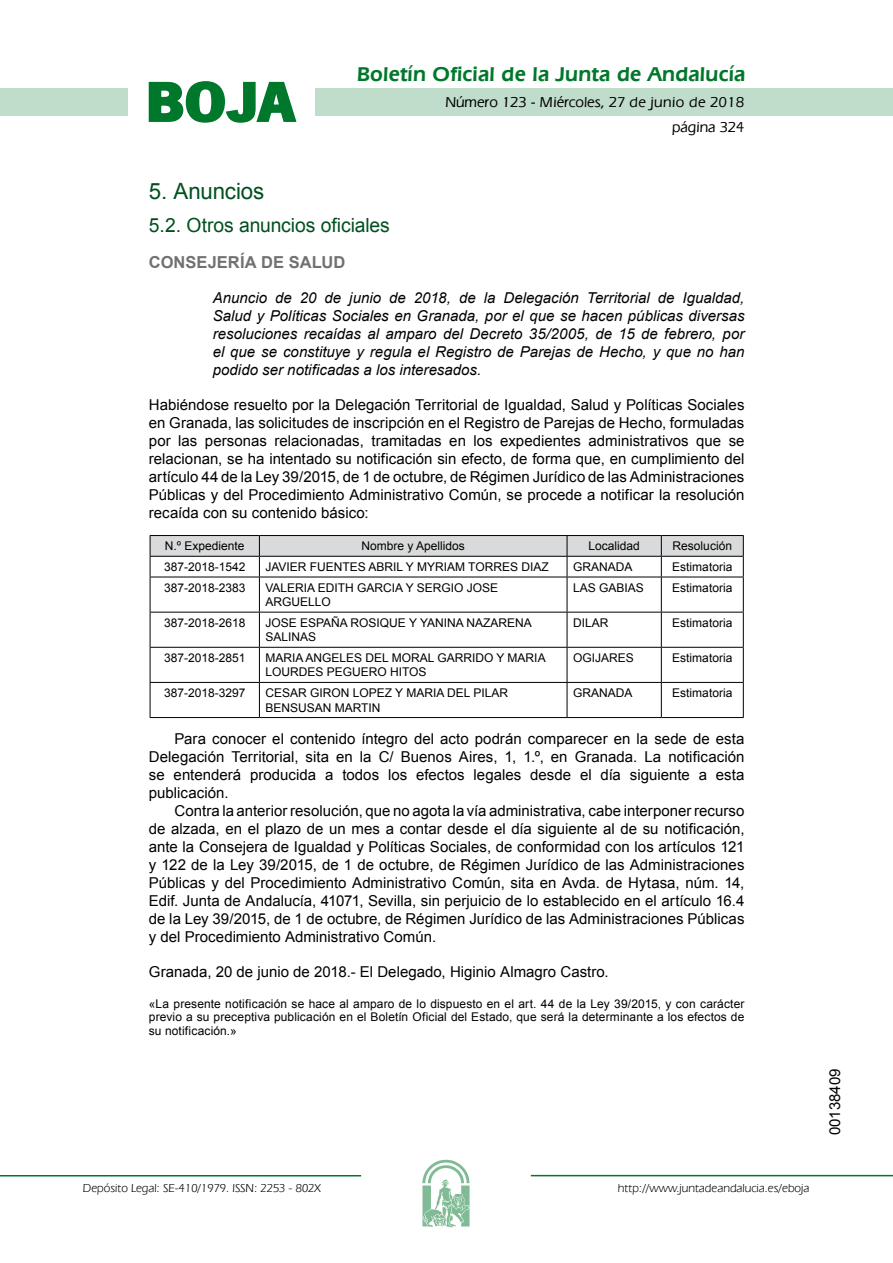
<style>
.page{position:relative;width:893px;height:1263px;background:#fff}
.page>*{position:absolute;margin:0;border:0;box-sizing:border-box;transform-origin:0 0}
.t1{font:700 57.75px "News Got T";color:#00782c;scale:1.14 1}
.t2{font:22.5px "Arial";letter-spacing:-.005em;color:#00501f}
.t3{font:600 21px "Eras IT Cby BT";letter-spacing:.01em;color:#00782c}
.t4{font:19.5px "Arial";letter-spacing:-.005em;color:#00501f}
.t5{font:700 16.5px "Arial";letter-spacing:.005em;color:#707173}
.t6{font:15px/18px "Arial";color:#000;text-align:justify}
.t7{font:italic 15px/18px "Arial";color:#000;text-align:justify}
.t8{font:500 15px/24.5px "Eras IT Cby BT";color:#000;text-align:right}
.t9{font:12px/14.4px "Arial";color:#000}
.t10{font:12px "Eras IT Cby BT";color:#000}
</style>
<div class="page">
<div style="left:315px;top:88px;width:577px;height:28px;background:#bfddca"></div>
<div style="left:0;top:88px;width:128px;height:28px;background:#bfddca"></div>
<hr style="left:0;top:1175px;width:361px;height:2px;background:#00782c">
<svg style="left:422px;top:1159px;width:47px;height:68px"></svg>
<hr style="left:531px;top:1175px;width:361px;height:1px;background:#00782c">
<svg style="left:148px;top:81px;width:149px;height:42px"></svg>
<hr style="left:150px;top:535px;width:109px;height:1px;background:#000">
<hr style="left:259px;top:535px;width:308px;height:1px;background:#000">
<hr style="left:567px;top:535px;width:94px;height:1px;background:#000">
<hr style="left:661px;top:535px;width:82px;height:1px;background:#000">
<svg style="left:150px;top:536px;width:594px;height:41px"></svg>
<hr style="left:150px;top:577px;width:109px;height:1px;background:#000">
<hr style="left:150px;top:577px;width:1px;height:35px;background:#000">
<hr style="left:259px;top:577px;width:308px;height:1px;background:#000">
<hr style="left:259px;top:577px;width:1px;height:35px;background:#000">
<hr style="left:567px;top:577px;width:94px;height:1px;background:#000">
<hr style="left:566px;top:577px;width:1px;height:35px;background:#000">
<hr style="left:661px;top:577px;width:82px;height:1px;background:#000">
<hr style="left:661px;top:577px;width:1px;height:35px;background:#000">
<hr style="left:743px;top:577px;width:1px;height:35px;background:#000">
<hr style="left:150px;top:612px;width:109px;height:1px;background:#000">
<hr style="left:150px;top:613px;width:1px;height:34px;background:#000">
<hr style="left:259px;top:612px;width:308px;height:1px;background:#000">
<hr style="left:259px;top:613px;width:1px;height:34px;background:#000">
<hr style="left:567px;top:612px;width:94px;height:1px;background:#000">
<hr style="left:566px;top:613px;width:1px;height:34px;background:#000">
<hr style="left:661px;top:612px;width:82px;height:1px;background:#000">
<hr style="left:661px;top:613px;width:1px;height:34px;background:#000">
<hr style="left:743px;top:613px;width:1px;height:34px;background:#000">
<hr style="left:150px;top:647px;width:109px;height:1px;background:#000">
<hr style="left:150px;top:648px;width:1px;height:34px;background:#000">
<hr style="left:259px;top:647px;width:308px;height:1px;background:#000">
<hr style="left:259px;top:648px;width:1px;height:34px;background:#000">
<hr style="left:567px;top:647px;width:94px;height:1px;background:#000">
<hr style="left:566px;top:648px;width:1px;height:34px;background:#000">
<hr style="left:661px;top:647px;width:82px;height:1px;background:#000">
<hr style="left:661px;top:648px;width:1px;height:34px;background:#000">
<hr style="left:743px;top:648px;width:1px;height:34px;background:#000">
<hr style="left:150px;top:682px;width:109px;height:1px;background:#000">
<hr style="left:150px;top:683px;width:1px;height:34px;background:#000">
<hr style="left:259px;top:682px;width:308px;height:1px;background:#000">
<hr style="left:259px;top:683px;width:1px;height:34px;background:#000">
<hr style="left:567px;top:682px;width:94px;height:1px;background:#000">
<hr style="left:566px;top:683px;width:1px;height:34px;background:#000">
<hr style="left:661px;top:682px;width:82px;height:1px;background:#000">
<hr style="left:661px;top:683px;width:1px;height:34px;background:#000">
<hr style="left:743px;top:683px;width:1px;height:34px;background:#000">
<hr style="left:150px;top:717px;width:109px;height:1px;background:#000">
<hr style="left:259px;top:717px;width:308px;height:1px;background:#000">
<hr style="left:567px;top:717px;width:94px;height:1px;background:#000">
<hr style="left:661px;top:717px;width:82px;height:1px;background:#000">
<h1 class="t1" style="left:145px;top:68px;width:133px">BOJA</h1>
<h3 class="t3" style="left:357px;top:62px;width:390px">Boletín Oficial de la Junta de Andalucía</h3>
<p class="t8" style="left:445px;top:90px;width:300px">Número 123 - Miércoles, 27 de junio de 2018 página 324</p>
<h2 class="t2" style="left:149px;top:177px;width:117px">5. Anuncios</h2>
<h3 class="t4" style="left:149px;top:212px;width:242px">5.2. Otros anuncios oficiales</h3>
<p class="t5" style="left:149px;top:251px;width:198px">CONSEJERÍA DE SALUD</p>
<p class="t7" style="left:213px;top:289px;width:533px">Anuncio de 20 de junio de 2018, de la Delegación Territorial de Igualdad, Salud y Políticas Sociales en Granada, por el que se hacen públicas diversas resoluciones recaídas al amparo del Decreto 35/2005, de 15 de febrero, por el que se constituye y regula el Registro de Parejas de Hecho, y que no han podido ser notificadas a los interesados.</p>
<p class="t6" style="left:149px;top:396px;width:597px">Habiéndose resuelto por la Delegación Territorial de Igualdad, Salud y Políticas Sociales en Granada, las solicitudes de inscripción en el Registro de Parejas de Hecho, formuladas por las personas relacionadas, tramitadas en los expedientes administrativos que se relacionan, se ha intentado su notificación sin efecto, de forma que, en cumplimiento del artículo 44 de la Ley 39/2015, de 1 de octubre, de Régimen Jurídico de las Administraciones Públicas y del Procedimiento Administrativo Común, se procede a notificar la resolución recaída con su contenido básico:</p>
<p class="t9" style="left:165px;top:539px;width:81px">N.º Expediente</p>
<p class="t9" style="left:361px;top:539px;width:105px">Nombre y Apellidos</p>
<p class="t9" style="left:588px;top:539px;width:53px">Localidad</p>
<p class="t9" style="left:672px;top:539px;width:61px">Resolución</p>
<p class="t9" style="left:164px;top:560px;width:83px">387-2018-1542</p>
<p class="t9" style="left:265px;top:560px;width:285px">JAVIER FUENTES ABRIL Y MYRIAM TORRES DIAZ</p>
<p class="t9" style="left:573px;top:560px;width:61px">GRANADA</p>
<p class="t9" style="left:672px;top:560px;width:62px">Estimatoria</p>
<p class="t9" style="left:164px;top:580px;width:83px">387-2018-2383</p>
<p class="t9" style="left:265px;top:580px;width:234px">VALERIA EDITH GARCIA Y SERGIO JOSE<br>ARGUELLO</p>
<p class="t9" style="left:573px;top:580px;width:72px">LAS GABIAS</p>
<p class="t9" style="left:672px;top:580px;width:62px">Estimatoria</p>
<p class="t9" style="left:164px;top:616px;width:83px">387-2018-2618</p>
<p class="t9" style="left:265px;top:616px;width:268px">JOSE ESPAÑA ROSIQUE Y YANINA NAZARENA<br>SALINAS</p>
<p class="t9" style="left:573px;top:616px;width:37px">DILAR</p>
<p class="t9" style="left:672px;top:616px;width:62px">Estimatoria</p>
<p class="t9" style="left:164px;top:651px;width:83px">387-2018-2851</p>
<p class="t9" style="left:265px;top:651px;width:282px">MARIA ANGELES DEL MORAL GARRIDO Y MARIA<br>LOURDES PEGUERO HITOS</p>
<p class="t9" style="left:573px;top:651px;width:62px">OGIJARES</p>
<p class="t9" style="left:672px;top:651px;width:62px">Estimatoria</p>
<p class="t9" style="left:164px;top:686px;width:83px">387-2018-3297</p>
<p class="t9" style="left:265px;top:686px;width:244px">CESAR GIRON LOPEZ Y MARIA DEL PILAR<br>BENSUSAN MARTIN</p>
<p class="t9" style="left:573px;top:686px;width:61px">GRANADA</p>
<p class="t9" style="left:672px;top:686px;width:62px">Estimatoria</p>
<p class="t6" style="left:149px;top:730px;width:597px;text-indent:26px">Para conocer el contenido íntegro del acto podrán comparecer en la sede de esta Delegación Territorial, sita en la C/ Buenos Aires, 1, 1.º, en Granada. La notificación se entenderá producida a todos los efectos legales desde el día siguiente a esta publicación.</p>
<p class="t6" style="left:149px;top:802px;width:597px;text-indent:26px">Contra la anterior resolución, que no agota la vía administrativa, cabe interponer recurso de alzada, en el plazo de un mes a contar desde el día siguiente al de su notificación, ante la Consejera de Igualdad y Políticas Sociales, de conformidad con los artículos 121 y 122 de la Ley 39/2015, de 1 de octubre, de Régimen Jurídico de las Administraciones Públicas y del Procedimiento Administrativo Común, sita en Avda. de Hytasa, núm. 14, Edif. Junta de Andalucía, 41071, Sevilla, sin perjuicio de lo establecido en el artículo 16.4 de la Ley 39/2015, de 1 de octubre, de Régimen Jurídico de las Administraciones Públicas y del Procedimiento Administrativo Común.</p>
<p class="t6" style="left:149px;top:963px;width:461px">Granada, 20 de junio de 2018.- El Delegado, Higinio Almagro Castro.</p>
<p class="t9" style="left:149px;top:997px;width:597px;line-height:13.5px;text-align:justify">«La presente notificación se hace al amparo de lo dispuesto en el art. 44 de la Ley 39/2015, y con carácter previo a su preceptiva publicación en el Boletín Oficial del Estado, que será la determinante a los efectos de su notificación.»</p>
<p class="t10" style="left:83px;top:1181px;width:239px">Depósito Legal: SE-410/1979. ISSN: 2253 - 802X</p>
<p class="t10" style="left:618px;top:1181px;width:193px">http://www.juntadeandalucia.es/eboja</p>
<p class="t6" style="left:826px;top:1135px;width:68px;rotate:-90deg">00138409</p>
</div>
